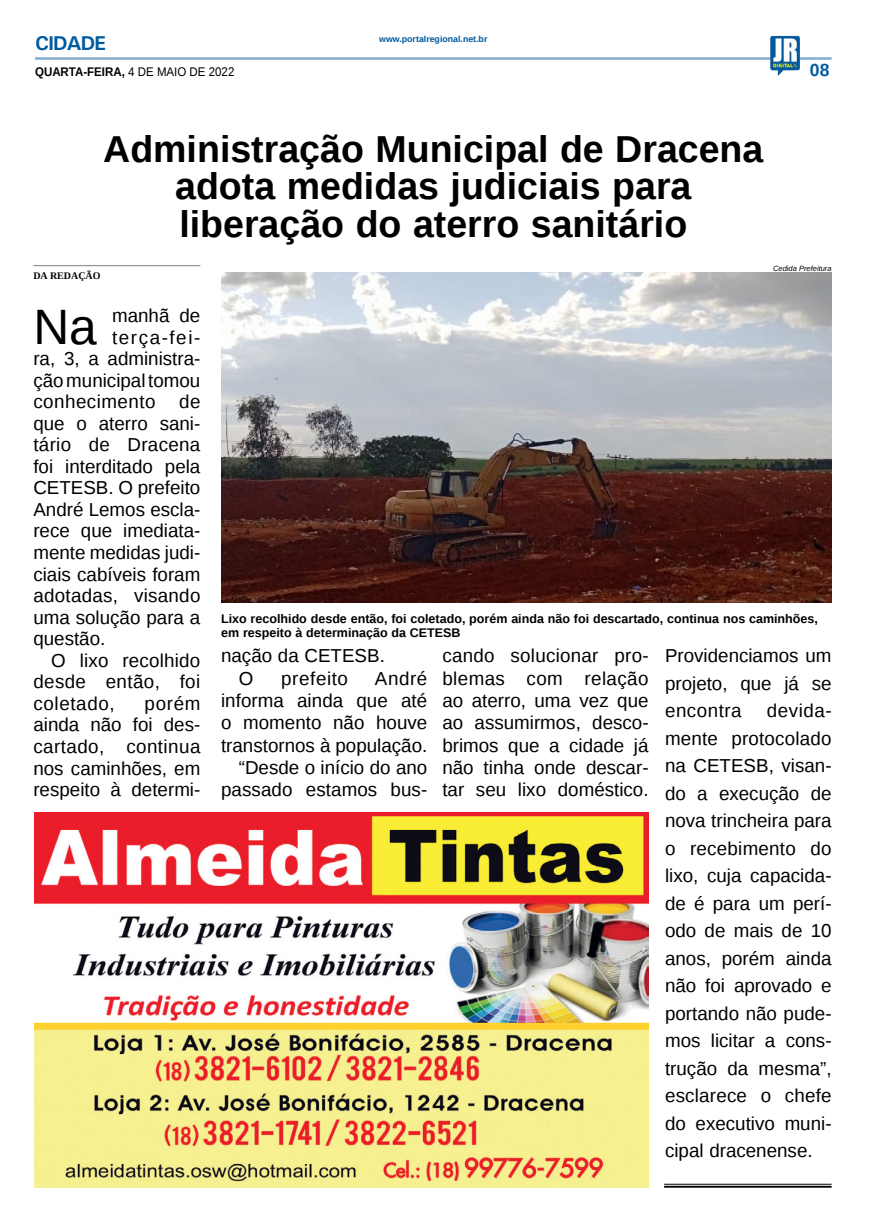
<style>
.page{position:relative;width:869px;height:1223px;background:#fff}
.page>*{position:absolute;margin:0;border:0;box-sizing:border-box;transform-origin:0 0}
.MATÉRIA{font:49.62px "Liberation Sans";color:#000}
.TÍTULO{font:700 37.5px/37.5px "Liberation Sans";color:#000;text-align:center}
.TITULO_PG{font:700 20px "Univers";letter-spacing:-.04em;color:#005a9e}
.MATÉRIA-2{font:18.75px/27.5px "Liberation Sans";color:#000;text-align:justify}
.MATÉRIA-3{font:18.75px "Liberation Sans";letter-spacing:.025em;color:#000}
.MATÉRIA-4{font:18.75px "Liberation Sans";letter-spacing:.085em;color:#000}
.MATÉRIA-5{font:18.75px "Liberation Sans";letter-spacing:.03em;color:#000}
.TÍTULO-2{font:700 17.5px "Liberation Sans";color:#005a9e}
.LEGENDA{font:700 12.5px/13.8px "Liberation Sans";color:#000}
.DATA_PG{font:700 12.5px "Liberation Sans";color:#000;scale:.92 1}
.CRÉDITO_NOME{font:700 10px "Liberation Serif";color:#000}
.DATA_PG-2{font:700 8.75px "Liberation Sans";color:#005a9e}
.CRÉDITO_FOTO{font:italic 7.5px "Liberation Sans";color:#000}
.s1{font-weight:400}
</style>
<div class="page">
<hr style="left:35px;top:57px;width:796px;height:3px;background:#005a9e">
<img style="left:769px;top:36px;width:30px;height:40px">
<img style="left:35px;top:812px;width:613px;height:375px">
<hr style="left:663px;top:1183px;width:168px;height:1px;background:#000">
<hr style="left:663px;top:1185px;width:168px;height:2px;background:#000">
<img style="left:221px;top:272px;width:610px;height:330px">
<hr style="left:33px;top:265px;width:167px;height:1px;background:#939598">
<p class="TITULO_PG" style="left:35px;top:31px;width:72px">CIDADE</p>
<p class="DATA_PG" style="left:35px;top:63px;width:218px">QUARTA-FEIRA, <span class="s1">4 DE MAIO DE 2022</span></p>
<p class="DATA_PG-2" style="left:379px;top:33px;width:110px">www.portalregional.net.br</p>
<p class="TÍTULO" style="left:103px;top:129px;width:661px">Administração Municipal de Dracena adota medidas judiciais para</p>
<p class="TÍTULO" style="left:179px;top:204px;width:509px">liberação do aterro sanitário</p>
<p class="TÍTULO-2" style="left:809px;top:58px;width:21px">08</p>
<p class="CRÉDITO_NOME" style="left:33px;top:269px;width:69px">DA REDAÇÃO</p>
<p class="MATÉRIA" style="left:33px;top:298px;width:65px">Na</p>
<p class="MATÉRIA-2" style="left:112px;top:303px;width:90px">manhã de</p>
<p class="MATÉRIA-4" style="left:112px;top:326px;width:90px">terça-fei-</p>
<p class="MATÉRIA-2" style="left:33px;top:345px;width:168px">ra, 3, a administra-</p>
<p class="MATÉRIA-2" style="left:33px;top:367px;width:168px">ção municipal tomou</p>
<p class="MATÉRIA-3" style="left:33px;top:391px;width:124px">conhecimento</p>
<p class="MATÉRIA-2" style="left:33px;top:392px;width:168px;line-height:21.5px;text-indent:146px">de que o aterro sani&shy;tário de Dracena foi interditado pela CETESB. O prefeito André Lemos escla&shy;rece que imediata&shy;mente medidas judi&shy;ciais cabíveis foram adotadas, visando uma solução para a questão.</p>
<p class="MATÉRIA-2" style="left:33px;top:650px;width:168px;line-height:21.5px;text-indent:18px">O lixo recolhido desde então, foi coletado,</p>
<p class="MATÉRIA-2" style="left:33px;top:693px;width:168px;line-height:21.5px;text-indent:111px">porém ainda não foi des&shy;cartado, continua nos caminhões, em respeito à determi-</p>
<p class="CRÉDITO_FOTO" style="left:772px;top:263px;width:60px">Cedida Prefeitura</p>
<p class="LEGENDA" style="left:221px;top:611px;width:598px">Lixo recolhido desde então, foi coletado, porém ainda não foi descartado, continua nos caminhões, em respeito à determinação da CETESB</p>
<p class="MATÉRIA-2" style="left:221px;top:643px;width:165px">nação da CETESB.</p>
<p class="MATÉRIA-2" style="left:239px;top:665px;width:16px">O</p>
<p class="MATÉRIA-5" style="left:281px;top:667px;width:68px">prefeito</p>
<p class="MATÉRIA-2" style="left:221px;top:668px;width:208px;line-height:22.2px;text-indent:154px">André informa ainda que até o momento não houve transtornos à população.</p>
<p class="MATÉRIA-2" style="left:221px;top:757px;width:208px;line-height:22.2px;text-align:right">“Desde o início do ano passado estamos bus-</p>
<p class="MATÉRIA-2" style="left:442px;top:645px;width:208px;line-height:22.2px">cando solucionar pro&shy;blemas com relação ao aterro, uma vez que ao assumirmos, desco&shy;brimos que a cidade já não tinha onde descar&shy;tar seu lixo doméstico.</p>
<p class="MATÉRIA-2" style="left:664px;top:643px;width:168px">Providenciamos um projeto, que já se encontra</p>
<p class="MATÉRIA-2" style="left:664px;top:698px;width:168px;text-indent:102px">devida&shy;mente protocolado na CETESB, visan&shy;do a execução de nova trincheira para o recebimento do lixo, cuja capacida&shy;de é para um perí&shy;odo de mais de 10 anos, porém ainda não foi aprovado e portando não pude&shy;mos licitar a cons&shy;trução da mesma”, esclarece o chefe do executivo muni&shy;cipal dracenense.</p>
</div>
